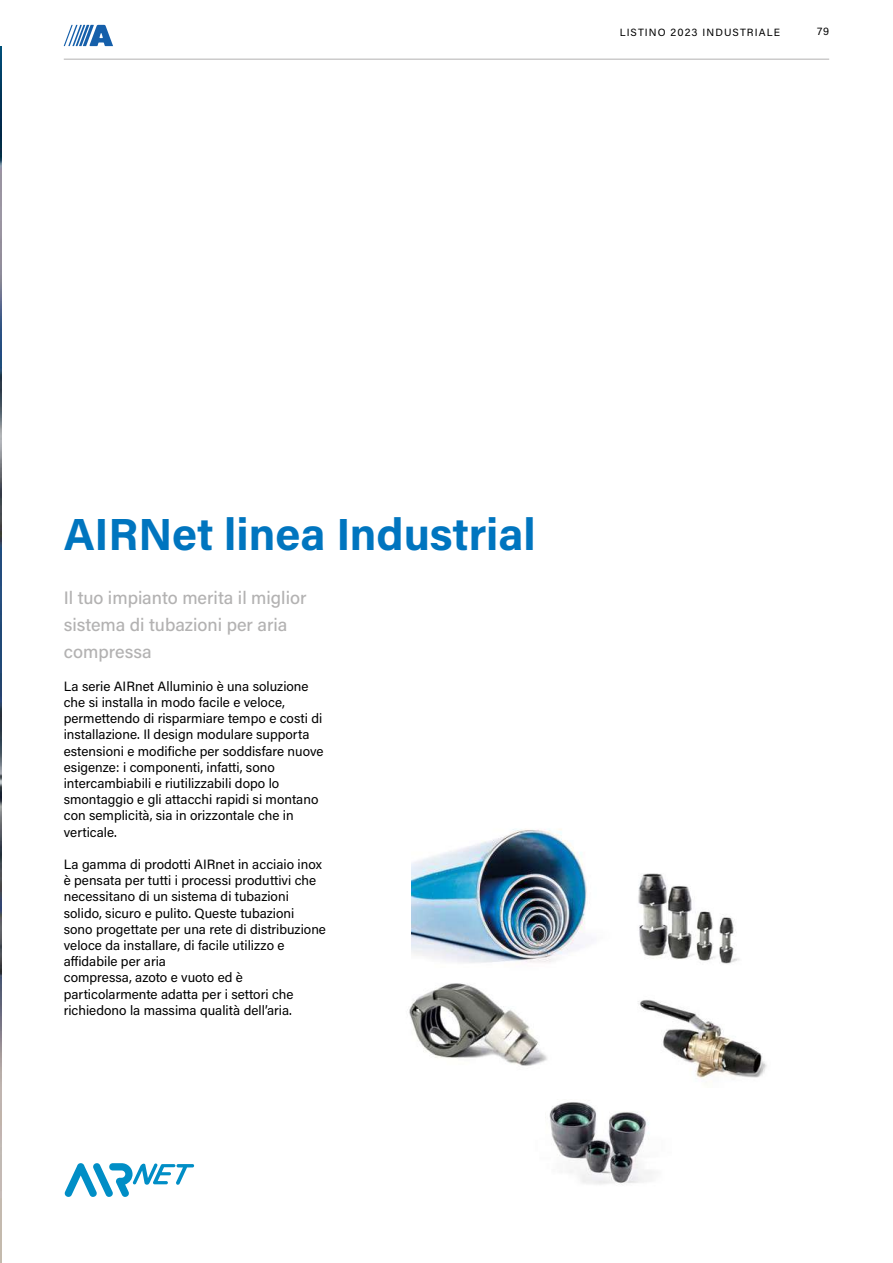
<style>
.page{position:relative;width:893px;height:1263px;background:#fff}
.page>*{position:absolute;margin:0;border:0;box-sizing:border-box;transform-origin:0 0}
.t1{font:700 45px "Acumin Pro";color:#0075bf}
.t2{font:500 18px/27px "Acumin Pro";color:#b3b2b2}
.t3{font:13.5px/16.2px "Acumin Variable Concept";color:#000}
.t4{font:10.5px "Acumin Variable Concept";letter-spacing:.1em;color:#000}
</style>
<div class="page">
<hr style="left:64px;top:59px;width:765px;height:1px;background:#b3b2b2">
<svg style="left:64px;top:25px;width:49px;height:21px"></svg>
<img style="left:549px;top:1102px;width:104px;height:83px">
<hr style="left:0;top:46px;width:1px;height:1217px;background:#000">
<svg style="left:64px;top:1163px;width:130px;height:34px"></svg>
<img style="left:412px;top:829px;width:181px;height:134px">
<img style="left:638px;top:873px;width:101px;height:91px">
<img style="left:409px;top:983px;width:138px;height:83px">
<img style="left:638px;top:1000px;width:129px;height:79px">
<p class="t4" style="left:620px;top:25px;width:162px">LISTINO 2023 INDUSTRIALE</p>
<p class="t4" style="left:817px;top:24px;width:13px">79</p>
<h1 class="t1" style="left:64px;top:502px;width:473px">AIRNet linea Industrial</h1>
<h2 class="t2" style="left:64px;top:584px;width:244px">Il tuo impianto merita il miglior sistema di tubazioni per aria compressa</h2>
<p class="t3" style="left:64px;top:677px;width:261px">La serie AIRnet Alluminio è una soluzione che si installa in modo facile e veloce, permettendo di risparmiare tempo e costi di installazione. Il design modulare supporta estensioni e modifiche per soddisfare nuove esigenze: i componenti, infatti, sono intercambiabili e riutilizzabili dopo lo smontaggio e gli attacchi rapidi si montano con semplicità, sia in orizzontale che in verticale.</p>
<p class="t3" style="left:64px;top:856px;width:264px">La gamma di prodotti AIRnet in acciaio inox è pensata per tutti i processi produttivi che necessitano di un sistema di tubazioni solido, sicuro e pulito. Queste tubazioni sono progettate per una rete di distribuzione veloce da installare, di facile utilizzo e affidabile per aria<br>compressa, azoto e vuoto ed è particolarmente adatta per i settori che richiedono la massima qualità dell’aria.</p>
</div>
